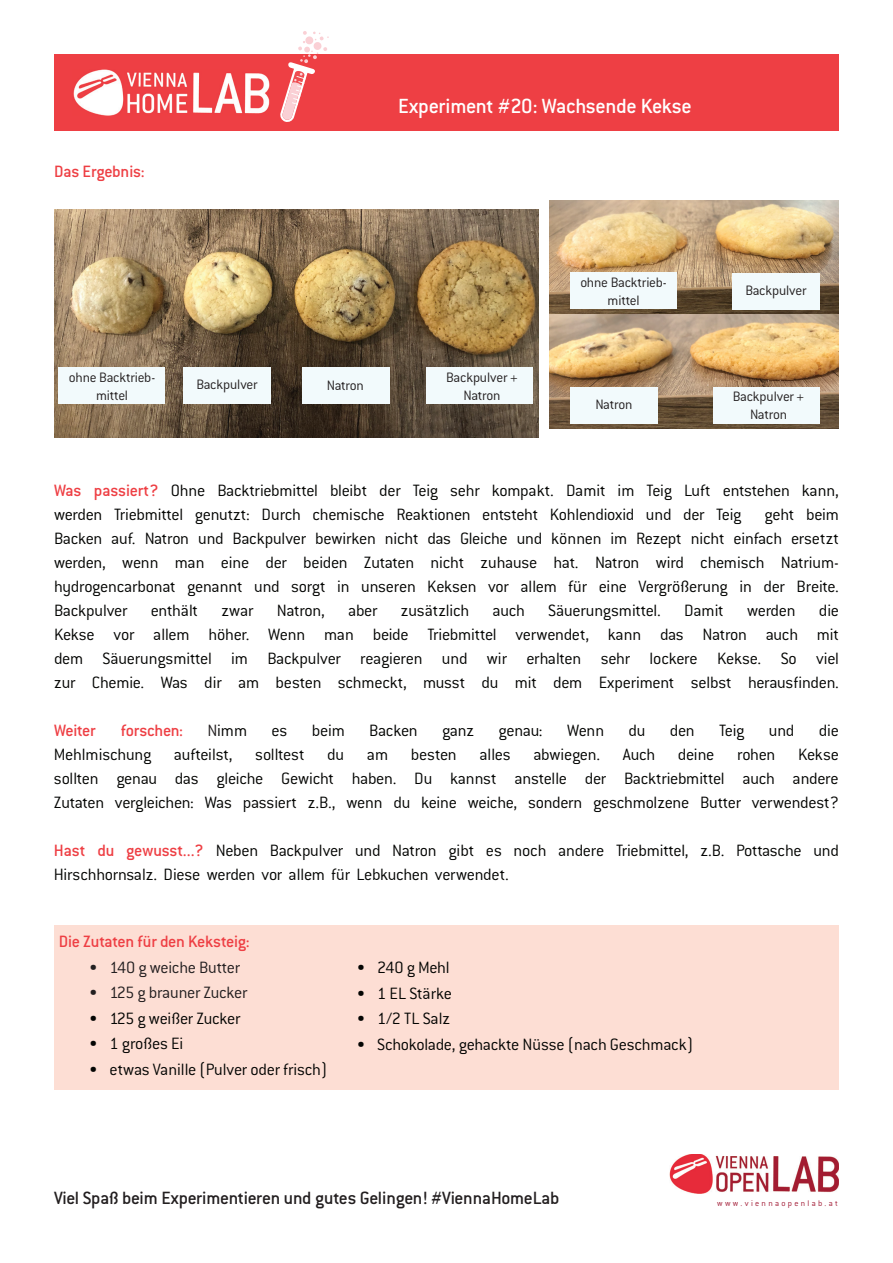
<style>
.page{position:relative;width:893px;height:1263px;background:#fff}
.page>*{position:absolute;margin:0;border:0;box-sizing:border-box;transform-origin:0 0}
.t1{font:500 22.5px "Conduit ITC";letter-spacing:-.015em;color:#fff}
.t2{font:500 19.5px "Conduit ITC";letter-spacing:-.015em;color:#231f20}
.t3{font:300 18px/24px "Conduit ITC";letter-spacing:-.015em;color:#040503;text-align:justify}
.t4{font:500 18px "Conduit ITC";letter-spacing:-.015em;color:#ee3f44}
.t5{font:300 18px "Conduit ITC";letter-spacing:-.02em;color:#231f20}
.t6{font:300 15px/18px "Conduit ITC";letter-spacing:-.015em;color:#231f20;text-align:center}
.t7{font:300 9px "Conduit ITC";letter-spacing:.25em;color:#a21c36}
.s1{font-weight:500;color:#ee3f44}
.s2{color:#231f20}
</style>
<div class="page">
<div style="left:54px;top:54px;width:785px;height:77px;background:#ee3f44"></div>
<img style="left:73px;top:70px;width:197px;height:45px">
<svg style="left:280px;top:31px;width:49px;height:91px"></svg>
<img style="left:669px;top:1154px;width:170px;height:39px">
<div style="left:54px;top:925px;width:785px;height:164px;background:#fdded4"></div>
<img style="left:54px;top:210px;width:485px;height:227px">
<div style="left:58px;top:367px;width:107px;height:37px;background:#f2fafc"></div>
<div style="left:302px;top:367px;width:87px;height:37px;background:#f2fafc"></div>
<div style="left:183px;top:367px;width:88px;height:37px;background:#f2fafc"></div>
<div style="left:426px;top:368px;width:107px;height:36px;background:#f2fafc"></div>
<img style="left:550px;top:201px;width:289px;height:227px">
<div style="left:570px;top:273px;width:107px;height:36px;background:#f2fafc"></div>
<div style="left:732px;top:273px;width:87px;height:36px;background:#f2fafc"></div>
<div style="left:571px;top:387px;width:87px;height:36px;background:#f2fafc"></div>
<div style="left:713px;top:387px;width:107px;height:36px;background:#f2fafc"></div>
<p class="t4" style="left:54px;top:162px;width:92px">Das Ergebnis:</p>
<p class="t1" style="left:398px;top:93px;width:295px">Experiment #20: Wachsende Kekse</p>
<p class="t6" style="left:580px;top:273px;width:88px">ohne Backtrieb&shy;mittel</p>
<p class="t6" style="left:745px;top:281px;width:63px">Backpulver</p>
<p class="t6" style="left:69px;top:368px;width:88px">ohne Backtrieb&shy;mittel</p>
<p class="t6" style="left:196px;top:376px;width:63px">Backpulver</p>
<p class="t6" style="left:327px;top:376px;width:39px">Natron</p>
<p class="t6" style="left:446px;top:368px;width:73px">Backpulver +<br>Natron</p>
<p class="t6" style="left:595px;top:395px;width:39px">Natron</p>
<p class="t6" style="left:733px;top:387px;width:73px">Backpulver +<br>Natron</p>
<p class="t3" style="left:54px;top:478px;width:786px"><span class="s1">Was passiert?</span> Ohne Backtriebmittel bleibt der Teig sehr kompakt. Damit im Teig Luft entstehen kann, werden Triebmittel genutzt: Durch chemische Reaktionen entsteht Kohlendioxid und der Teig</p>
<p class="t3" style="left:54px;top:502px;width:786px;text-indent:711px">geht beim Backen auf. Natron und Backpulver bewirken nicht das Gleiche und können im Rezept nicht einfach ersetzt werden, wenn man eine der beiden Zutaten nicht zuhause hat. Natron wird chemisch Natrium&shy;hydrogencarbonat genannt und sorgt in unseren Keksen vor allem für eine Vergrößerung in der Breite.<br>Backpulver</p>
<p class="t3" style="left:54px;top:598px;width:786px;text-indent:765px">die Kekse vor allem höher. Wenn man beide Triebmittel verwendet, kann das Natron auch mit dem Säuerungsmittel im Backpulver reagieren und wir erhalten sehr lockere Kekse. So viel zur Chemie. Was dir am besten schmeckt, musst du mit dem Experiment selbst herausfinden.</p>
<p class="t4" style="left:54px;top:720px;width:43px">Weiter</p>
<p class="t4" style="left:121px;top:720px;width:64px">forschen:</p>
<p class="t3" style="left:208px;top:718px;width:41px"><span class="s2">N</span>imm</p>
<p class="t3" style="left:272px;top:718px;width:17px">es</p>
<p class="t3" style="left:312px;top:718px;width:35px">beim</p>
<p class="t3" style="left:369px;top:718px;width:50px">Backen</p>
<p class="t3" style="left:442px;top:718px;width:34px">ganz</p>
<p class="t3" style="left:498px;top:718px;width:46px">genau:</p>
<p class="t3" style="left:567px;top:718px;width:39px">Wenn</p>
<p class="t3" style="left:629px;top:718px;width:18px">du</p>
<p class="t3" style="left:670px;top:718px;width:26px">den</p>
<p class="t3" style="left:719px;top:718px;width:27px">Teig</p>
<p class="t3" style="left:769px;top:718px;width:27px">und</p>
<p class="t3" style="left:819px;top:718px;width:22px">die</p>
<p class="t3" style="left:54px;top:742px;width:99px">Mehlmischung</p>
<p class="t3" style="left:174px;top:742px;width:60px">aufteilst,</p>
<p class="t3" style="left:255px;top:742px;width:51px">solltest</p>
<p class="t3" style="left:327px;top:742px;width:18px">du</p>
<p class="t3" style="left:367px;top:742px;width:23px">am</p>
<p class="t3" style="left:411px;top:742px;width:47px">besten</p>
<p class="t3" style="left:479px;top:742px;width:33px">alles</p>
<p class="t3" style="left:533px;top:742px;width:68px">abwiegen.</p>
<p class="t3" style="left:623px;top:742px;width:34px">Auch</p>
<p class="t3" style="left:678px;top:742px;width:38px">deine</p>
<p class="t3" style="left:737px;top:742px;width:40px">rohen</p>
<p class="t3" style="left:151px;top:598px;width:49px">enthält</p>
<p class="t3" style="left:221px;top:598px;width:34px">zwar</p>
<p class="t3" style="left:277px;top:598px;width:49px">Natron,</p>
<p class="t3" style="left:348px;top:598px;width:31px">aber</p>
<p class="t3" style="left:401px;top:598px;width:70px">zusätzlich</p>
<p class="t3" style="left:493px;top:598px;width:34px">auch</p>
<p class="t3" style="left:548px;top:598px;width:114px">Säuerungsmittel.</p>
<p class="t3" style="left:684px;top:598px;width:41px">Damit</p>
<p class="t3" style="left:747px;top:598px;width:50px">werden</p>
<p class="t3" style="left:54px;top:742px;width:786px;text-indent:744px">Kekse sollten genau das gleiche Gewicht haben. Du kannst anstelle der Backtriebmittel auch andere Zutaten vergleichen: Was passiert z.B., wenn du keine weiche, sondern geschmolzene Butter verwendest?</p>
<p class="t3" style="left:54px;top:838px;width:786px"><span class="s1">Hast du gewusst...?</span> Neben Backpulver und Natron gibt es noch andere Triebmittel, z.B. Pottasche und<br>Hirschhornsalz. Diese werden vor allem für Lebkuchen verwendet.</p>
<p class="t4" style="left:59px;top:932px;width:193px">Die Zutaten für den Keksteig:</p>
<p class="t5" style="left:90px;top:957px;width:152px">• 140 g weiche Butter</p>
<p class="t5" style="left:90px;top:983px;width:159px">• 125 g brauner Zucker</p>
<p class="t3" style="left:90px;top:1006px;width:152px">• 125 g weißer Zucker</p>
<p class="t3" style="left:90px;top:1032px;width:95px">• 1 großes Ei</p>
<p class="t3" style="left:90px;top:1057px;width:239px">• etwas Vanille (Pulver oder frisch)</p>
<p class="t3" style="left:357px;top:955px;width:94px">• 240 g Mehl</p>
<p class="t3" style="left:357px;top:981px;width:96px">• 1 EL Stärke</p>
<p class="t3" style="left:357px;top:1006px;width:94px">• 1/2 TL Salz</p>
<p class="t3" style="left:357px;top:1032px;width:337px">• Schokolade, gehackte Nüsse (nach Geschmack)</p>
<p class="t2" style="left:54px;top:1187px;width:507px">Viel Spaß beim Experimentieren und gutes Gelingen! #ViennaHomeLab</p>
<p class="t7" style="left:717px;top:1198px;width:122px">www.viennaopenlab.at</p>
</div>
